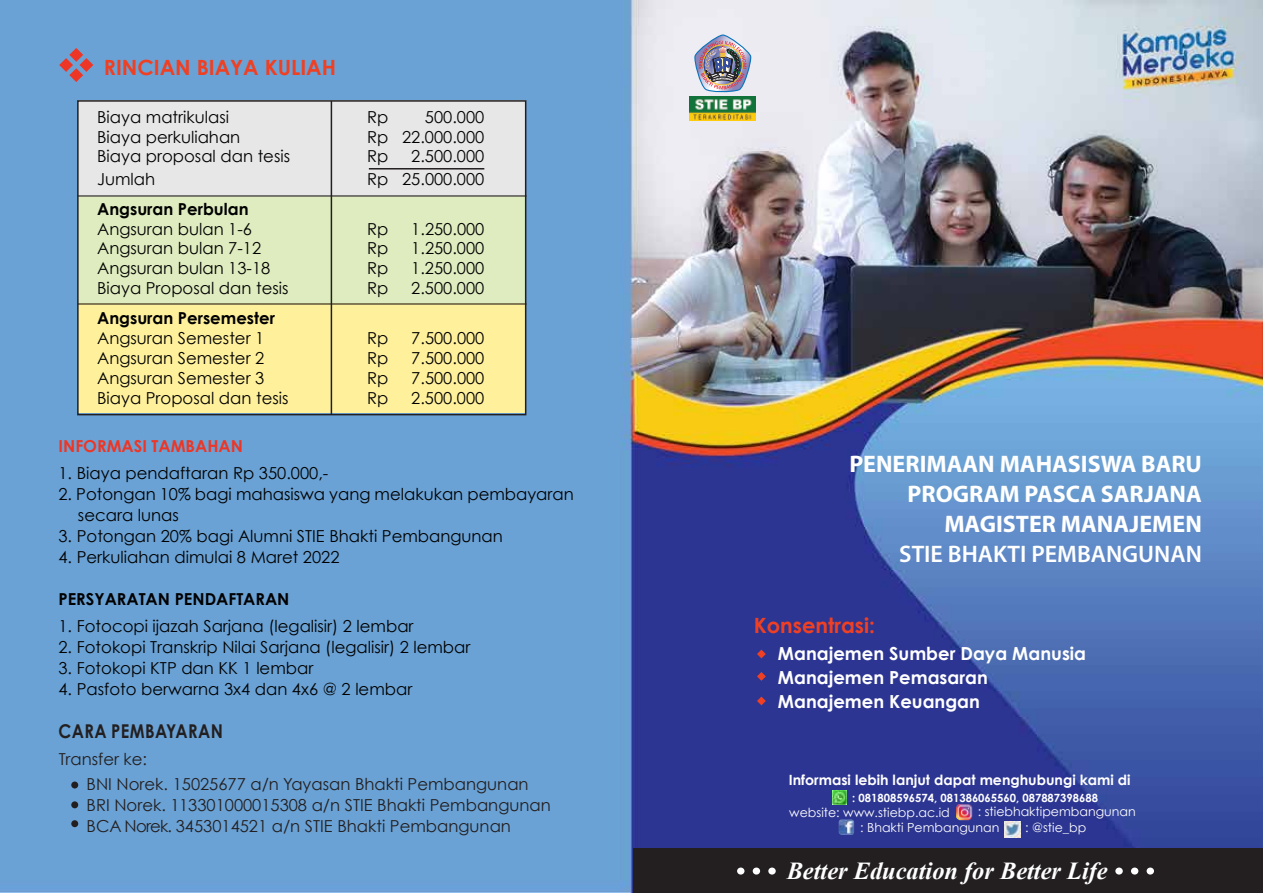
<style>
.page{position:relative;width:1263px;height:893px;background:#fff}
.page>*{position:absolute;margin:0;border:0;box-sizing:border-box;transform-origin:0 0}
.t1{font:italic 700 24.45px "Times New Roman";color:#fff}
.t2{font:700 24px/30px "Myriad Pro";color:#fff;text-align:right}
.t3{font:600 24px "Myriad Pro";color:#fff}
.t4{font:700 21px "Century Gothic";color:#ef4023}
.t5{font:700 19.05px "Century Gothic";letter-spacing:.025em;color:#231f20;scale:.87 1}
.t6{font:700 18px/24px "Century Gothic";color:#fff}
.t7{font:16.5px/21px "Century Gothic";color:#010101}
.t8{font:16.5px/25.3px "Century Gothic";color:#231f20}
.t9{font:700 16.5px "Century Gothic";color:#010101}
.t10{font:700 16.5px "Century Gothic";color:#ed3626}
.t11{font:700 14.1px "Century Gothic";color:#fff}
.t12{font:12.6px "Century Gothic";color:#fff}
.t13{font:700 11.4px "Century Gothic";color:#fff}
</style>
<div class="page">
<img style="left:0;top:0;width:1263px;height:893px">
<img style="left:694px;top:34px;width:58px;height:60px">
<img style="left:689px;top:97px;width:66px;height:24px">
<div style="left:634px;top:849px;width:629px;height:44px;background:#231f20"></div>
<div style="left:768px;top:867px;width:8px;height:7px;border:2px solid #fff;border-radius:50%"></div>
<div style="left:753px;top:867px;width:7px;height:7px;border:2px solid #fff;border-radius:50%"></div>
<div style="left:737px;top:867px;width:7px;height:7px;border:2px solid #fff;border-radius:50%"></div>
<div style="left:1146px;top:867px;width:8px;height:7px;border:2px solid #fff;border-radius:50%"></div>
<div style="left:1131px;top:867px;width:7px;height:7px;border:2px solid #fff;border-radius:50%"></div>
<div style="left:1115px;top:867px;width:8px;height:7px;border:2px solid #fff;border-radius:50%"></div>
<svg style="left:59px;top:48px;width:34px;height:34px"></svg>
<div style="left:71px;top:781px;width:7px;height:7px;background:#231f20;border-radius:50%"></div>
<div style="left:71px;top:801px;width:7px;height:7px;background:#231f20;border-radius:50%"></div>
<div style="left:71px;top:820px;width:7px;height:7px;background:#231f20;border-radius:50%"></div>
<img style="left:832px;top:790px;width:14px;height:14px">
<img style="left:839px;top:819px;width:15px;height:16px">
<img style="left:1004px;top:821px;width:17px;height:17px">
<img style="left:956px;top:804px;width:16px;height:16px">
<svg style="left:757px;top:650px;width:9px;height:8px"></svg>
<svg style="left:757px;top:672px;width:9px;height:9px"></svg>
<svg style="left:757px;top:696px;width:9px;height:9px"></svg>
<div style="left:78px;top:100px;width:447px;height:96px;background:#e7e7e7"></div>
<div style="left:78px;top:196px;width:447px;height:108px;background:#dfecc0"></div>
<div style="left:78px;top:304px;width:447px;height:109px;background:#fff09c"></div>
<div style="left:77px;top:100px;width:449px;height:315px;border:2px solid #231f20"></div>
<hr style="left:331px;top:101px;width:1px;height:313px;background:#231f20">
<hr style="left:369px;top:168px;width:115px;height:2px;background:#231f20">
<hr style="left:78px;top:195px;width:448px;height:2px;background:#231f20">
<hr style="left:78px;top:303px;width:448px;height:2px;background:#231f20">
<p class="t4" style="left:104px;top:51px;width:234px">RINCIAN BIAYA KULIAH</p>
<p class="t7" style="left:97px;top:106px;width:133px">Biaya matrikulasi</p>
<p class="t7" style="left:367px;top:106px;width:23px">Rp</p>
<p class="t7" style="left:425px;top:106px;width:61px">500.000</p>
<p class="t7" style="left:97px;top:126px;width:145px">Biaya perkuliahan</p>
<p class="t7" style="left:367px;top:126px;width:119px">Rp 22.000.000</p>
<p class="t7" style="left:97px;top:146px;width:194px">Biaya proposal dan tesis</p>
<p class="t7" style="left:367px;top:146px;width:23px">Rp</p>
<p class="t7" style="left:411px;top:146px;width:75px">2.500.000</p>
<p class="t7" style="left:97px;top:168px;width:60px">Jumlah</p>
<p class="t7" style="left:367px;top:168px;width:119px">Rp 25.000.000</p>
<p class="t9" style="left:97px;top:196px;width:153px">Angsuran Perbulan</p>
<p class="t7" style="left:97px;top:218px;width:156px">Angsuran bulan 1-6</p>
<p class="t7" style="left:367px;top:218px;width:23px">Rp</p>
<p class="t7" style="left:411px;top:218px;width:75px">1.250.000</p>
<p class="t7" style="left:97px;top:238px;width:166px">Angsuran bulan 7-12</p>
<p class="t7" style="left:367px;top:238px;width:23px">Rp</p>
<p class="t7" style="left:411px;top:238px;width:75px">1.250.000</p>
<p class="t7" style="left:97px;top:258px;width:175px">Angsuran bulan 13-18</p>
<p class="t7" style="left:367px;top:258px;width:23px">Rp</p>
<p class="t7" style="left:411px;top:258px;width:75px">1.250.000</p>
<p class="t7" style="left:97px;top:278px;width:193px">Biaya Proposal dan tesis</p>
<p class="t7" style="left:367px;top:278px;width:23px">Rp</p>
<p class="t7" style="left:411px;top:278px;width:75px">2.500.000</p>
<p class="t9" style="left:97px;top:306px;width:179px">Angsuran Persemester</p>
<p class="t7" style="left:97px;top:327px;width:169px">Angsuran Semester 1</p>
<p class="t7" style="left:367px;top:327px;width:23px">Rp</p>
<p class="t7" style="left:411px;top:327px;width:75px">7.500.000</p>
<p class="t7" style="left:97px;top:347px;width:169px">Angsuran Semester 2</p>
<p class="t7" style="left:367px;top:347px;width:23px">Rp</p>
<p class="t7" style="left:411px;top:347px;width:75px">7.500.000</p>
<p class="t7" style="left:97px;top:367px;width:169px">Angsuran Semester 3</p>
<p class="t7" style="left:367px;top:367px;width:23px">Rp</p>
<p class="t7" style="left:411px;top:367px;width:75px">7.500.000</p>
<p class="t7" style="left:97px;top:387px;width:193px">Biaya Proposal dan tesis</p>
<p class="t7" style="left:367px;top:387px;width:23px">Rp</p>
<p class="t7" style="left:411px;top:387px;width:75px">2.500.000</p>
<p class="t10" style="left:59px;top:433px;width:186px">INFORMASI TAMBAHAN</p>
<p class="t7" style="left:59px;top:462px;width:271px">1. Biaya pendaftaran Rp 350.000,-</p>
<p class="t7" style="left:78px;top:483px;width:497px;text-indent:-19px">2. Potongan 10% bagi mahasiswa yang melakukan pembayaran secara lunas</p>
<p class="t7" style="left:59px;top:525px;width:446px">3. Potongan 20% bagi Alumni STIE Bhakti Pembangunan</p>
<p class="t7" style="left:59px;top:546px;width:283px">4. Perkuliahan dimulai 8 Maret 2022</p>
<p class="t9" style="left:59px;top:586px;width:232px">PERSYARATAN PENDAFTARAN</p>
<p class="t7" style="left:59px;top:615px;width:357px">1. Fotocopi ijazah Sarjana (legalisir) 2 lembar</p>
<p class="t7" style="left:59px;top:636px;width:413px">2. Fotokopi Transkrip Nilai Sarjana (legalisir) 2 lembar</p>
<p class="t7" style="left:59px;top:657px;width:256px">3. Fotokopi KTP dan KK 1 lembar</p>
<p class="t7" style="left:59px;top:678px;width:355px">4. Pasfoto berwarna 3x4 dan 4x6 @ 2 lembar</p>
<p class="t5" style="left:59px;top:717px;width:191px">CARA PEMBAYARAN</p>
<p class="t8" style="left:87px;top:746px;width:444px;text-indent:-28px">Transfer ke:<br>BNI Norek. 15025677 a/n Yayasan Bhakti Pembangunan</p>
<p class="t8" style="left:87px;top:794px;width:466px;line-height:21px">BRI Norek. 113301000015308 a/n STIE Bhakti Pembangunan<br>BCA Norek. 3453014521 a/n STIE Bhakti Pembangunan</p>
<h2 class="t2" style="left:849px;top:448px;width:354px">PENERIMAAN MAHASISWA BARU<br>PROGRAM PASCA SARJANA<br>MAGISTER MANAJEMEN</h2>
<h2 class="t3" style="left:899px;top:539px;width:304px">STIE BHAKTI PEMBANGUNAN</h2>
<p class="t4" style="left:754px;top:609px;width:123px">Konsentrasi:</p>
<p class="t6" style="left:778px;top:640px;width:310px">Manajemen Sumber Daya Manusia<br>Manajemen Pemasaran<br>Manajemen Keuangan</p>
<p class="t11" style="left:789px;top:769px;width:343px">Informasi lebih lanjut dapat menghubungi kami di</p>
<p class="t12" style="left:860px;top:818px;width:141px">: Bhakti Pembangunan</p>
<p class="t12" style="left:1025px;top:819px;width:63px">: @stie_bp</p>
<p class="t13" style="left:852px;top:789px;width:247px">: 081808596574, 081386065560, 087887398688</p>
<p class="t12" style="left:789px;top:803px;width:162px">website: www.stiebp.ac.id</p>
<p class="t12" style="left:978px;top:803px;width:160px">: stiebhaktipembangunan</p>
<h1 class="t1" style="left:787px;top:853px;width:323px">Better Education for Better Life</h1>
</div>
